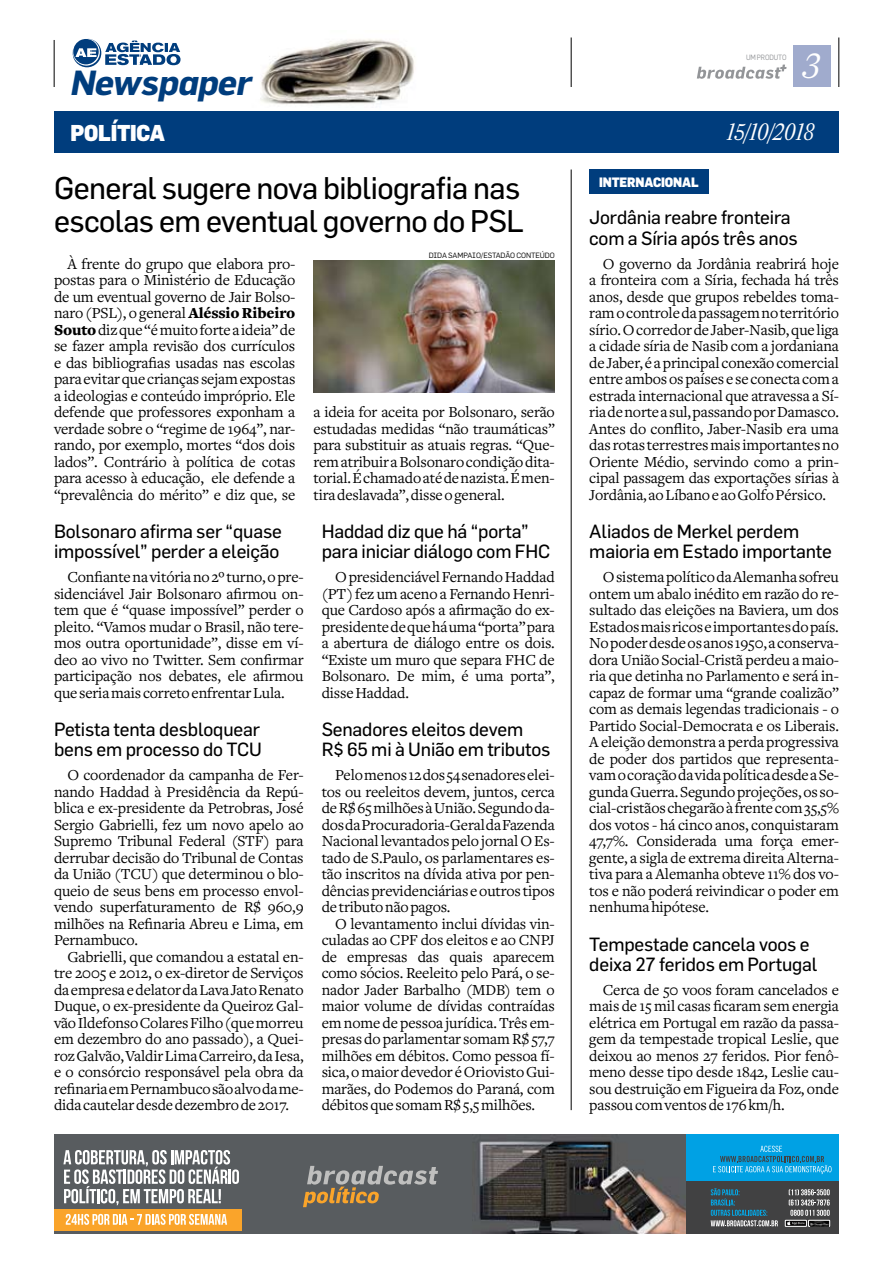
<style>
.page{position:relative;width:893px;height:1263px;background:#fff}
.page>*{position:absolute;margin:0;border:0;box-sizing:border-box;transform-origin:0 0}
.t1{font:italic 34.5px "Estado Headline";color:#fff}
.t2{font:italic 700 34.2px "Flama";letter-spacing:-.02em;color:#003d7d}
.t3{font:30.75px/33px "Flama Basic";letter-spacing:-.02em;color:#000}
.t4{font:italic 23.1px "Estado Headline";letter-spacing:-.025em;color:#fff;scale:.9 1}
.t5{font:900 22.5px "Flama";letter-spacing:-.01em;color:#fff;scale:.9 1}
.t6{font:18.75px/20.2px "Flama Basic";letter-spacing:-.01em;color:#000}
.t7{font:15.9px/16.5px "Freight Text";letter-spacing:-.01em;color:#000;text-align:justify}
.t8{font:900 13.35px "Flama";letter-spacing:-.01em;color:#fff;scale:.9 1}
.t9{font:7.5px "Flama";letter-spacing:-.01em;color:#000}
.t10{font:7.5px "Flama";letter-spacing:-.015em;color:#939598;scale:.9 1}
.s1{font-weight:900}
</style>
<div class="page">
<img style="left:244px;top:39px;width:182px;height:73px">
<div style="left:793px;top:46px;width:38px;height:41px;background:#a0abcd"></div>
<div style="left:54px;top:112px;width:785px;height:41px;background:#003d7d"></div>
<hr style="left:54px;top:40px;width:1px;height:47px;background:#000">
<hr style="left:571px;top:38px;width:1px;height:49px;background:#000">
<hr style="left:839px;top:38px;width:1px;height:49px;background:#000">
<svg style="left:72px;top:39px;width:109px;height:28px"></svg>
<svg style="left:697px;top:65px;width:90px;height:14px"></svg>
<img style="left:55px;top:1135px;width:631px;height:99px">
<svg style="left:63px;top:1150px;width:176px;height:55px"></svg>
<div style="left:55px;top:1209px;width:187px;height:21px;background:#faa42a"></div>
<svg style="left:66px;top:1214px;width:161px;height:11px"></svg>
<svg style="left:303px;top:1166px;width:135px;height:41px;background:#7c766b"></svg>
<div style="left:686px;top:1179px;width:153px;height:55px;background:#414142"></div>
<div style="left:686px;top:1135px;width:153px;height:45px;background:#00a1e4"></div>
<svg style="left:711px;top:1188px;width:67px;height:38px"></svg>
<svg style="left:713px;top:1146px;width:118px;height:28px"></svg>
<div style="left:785px;top:1220px;width:22px;height:6px;border:1px solid #fff"></div>
<svg style="left:787px;top:1189px;width:43px;height:36px"></svg>
<div style="left:808px;top:1220px;width:22px;height:6px;border:1px solid #fff"></div>
<img style="left:810px;top:1221px;width:18px;height:6px">
<hr style="left:571px;top:170px;width:1px;height:940px;background:#000">
<div style="left:589px;top:170px;width:120px;height:24px;background:#003d7d"></div>
<img style="left:313px;top:260px;width:242px;height:132px">
<p class="t2" style="left:70px;top:62px;width:182px">Newspaper</p>
<p class="t5" style="left:70px;top:116px;width:107px">POLÍTICA</p>
<p class="t3" style="left:54px;top:169px;width:472px">General sugere nova bibliografia nas escolas em eventual governo do PSL</p>
<p class="t7" style="left:54px;top:255px;width:243px;text-indent:14px">À frente do grupo que elabora pro&shy;postas para o Ministério de Educação de um eventual governo de Jair Bolso&shy;naro (PSL), o general <span class="s1">Aléssio Ribeiro Souto</span> diz que “é muito forte a ideia” de se fazer ampla revisão dos currículos e das bibliografias usadas nas escolas para evitar que crianças sejam expostas a ideologias e conteúdo impróprio. Ele defende que professores exponham a verdade sobre o “regime de 1964”, nar&shy;rando, por exemplo, mortes “dos dois lados”. Contrário à política de cotas para acesso à educação, ele defende a “prevalência do mérito” e diz que, se</p>
<p class="t9" style="left:429px;top:251px;width:122px">DIDA SAMPAIO/ESTADÃO CONTEÚDO</p>
<p class="t7" style="left:313px;top:404px;width:243px">a ideia for aceita por Bolsonaro, serão estudadas medidas “não traumáticas” para substituir as atuais regras. “Que&shy;rem atribuir a Bolsonaro condição dita&shy;torial. É chamado até de nazista. É men&shy;tira deslavada”, disse o general.</p>
<p class="t6" style="left:54px;top:520px;width:229px">Bolsonaro afirma ser “quase impossível” perder a eleição</p>
<p class="t7" style="left:54px;top:569px;width:251px;text-indent:14px">Confiante na vitória no 2º turno, o pre&shy;sidenciável Jair Bolsonaro afirmou on&shy;tem que é “quase impossível” perder o pleito. “Vamos mudar o Brasil, não tere&shy;mos outra oportunidade”, disse em ví&shy;deo ao vivo no Twitter. Sem confirmar participação nos debates, ele afirmou que seria mais correto enfrentar Lula.</p>
<p class="t6" style="left:54px;top:718px;width:209px">Petista tenta desbloquear bens em processo do TCU</p>
<p class="t7" style="left:68px;top:767px;width:238px">O coordenador da campanha de Fer-</p>
<p class="t7" style="left:54px;top:783px;width:251px">nando Haddad à Presidência da Repú-</p>
<p class="t7" style="left:54px;top:800px;width:251px">blica e ex-presidente da Petrobras, José</p>
<p class="t7" style="left:54px;top:816px;width:251px">Sergio Gabrielli, fez um novo apelo ao</p>
<p class="t7" style="left:54px;top:833px;width:251px">Supremo Tribunal Federal (STF) para</p>
<p class="t7" style="left:54px;top:849px;width:251px">derrubar decisão do Tribunal de Contas</p>
<p class="t7" style="left:54px;top:866px;width:251px">da União (TCU) que determinou o blo-</p>
<p class="t7" style="left:54px;top:882px;width:251px">queio de seus bens em processo envol-</p>
<p class="t7" style="left:54px;top:899px;width:251px">vendo superfaturamento de R$ 960,9</p>
<p class="t7" style="left:54px;top:915px;width:251px">milhões na Refinaria Abreu e Lima, em</p>
<p class="t7" style="left:54px;top:932px;width:86px">Pernambuco.</p>
<p class="t7" style="left:68px;top:948px;width:238px">Gabrielli, que comandou a estatal en-</p>
<p class="t7" style="left:54px;top:965px;width:251px">tre 2005 e 2012, o ex-diretor de Serviços</p>
<p class="t7" style="left:54px;top:981px;width:251px">da empresa e delator da Lava Jato Renato</p>
<p class="t7" style="left:54px;top:998px;width:251px">Duque, o ex-presidente da Queiroz Gal-</p>
<p class="t7" style="left:54px;top:1014px;width:251px">vão Ildefonso Colares Filho (que morreu</p>
<p class="t7" style="left:54px;top:1031px;width:251px">em dezembro do ano passado), a Quei-</p>
<p class="t7" style="left:54px;top:1047px;width:251px">roz Galvão, Valdir Lima Carreiro, da Iesa,</p>
<p class="t7" style="left:54px;top:1064px;width:251px">e o consórcio responsável pela obra da</p>
<p class="t7" style="left:54px;top:1080px;width:251px">refinaria em Pernambuco são alvo da me-</p>
<p class="t7" style="left:54px;top:1097px;width:237px">dida cautelar desde dezembro de 2017.</p>
<p class="t6" style="left:322px;top:520px;width:230px">Haddad diz que há “porta” para iniciar diálogo com FHC</p>
<p class="t7" style="left:322px;top:569px;width:235px;text-indent:14px">O presidenciável Fernando Haddad (PT) fez um aceno a Fernando Henri&shy;que Cardoso após a afirmação do ex&shy;presidente de que há uma “porta” para a abertura de diálogo entre os dois. “Existe um muro que separa FHC de Bolsonaro. De mim, é uma porta”, disse Haddad.</p>
<p class="t6" style="left:322px;top:718px;width:230px">Senadores eleitos devem<br>R$ 65 mi à União em tributos</p>
<p class="t7" style="left:335px;top:767px;width:221px">Pelo menos 12 dos 54 senadores elei-</p>
<p class="t7" style="left:322px;top:783px;width:235px">tos ou reeleitos devem, juntos, cerca</p>
<p class="t7" style="left:322px;top:800px;width:235px">de R$ 65 milhões à União. Segundo da-</p>
<p class="t7" style="left:322px;top:816px;width:235px">dos da Procuradoria-Geral da Fazenda</p>
<p class="t7" style="left:322px;top:833px;width:235px">Nacional levantados pelo jornal O Es-</p>
<p class="t7" style="left:322px;top:849px;width:235px">tado de S.Paulo, os parlamentares es-</p>
<p class="t7" style="left:322px;top:866px;width:235px">tão inscritos na dívida ativa por pen-</p>
<p class="t7" style="left:322px;top:882px;width:235px">dências previdenciárias e outros tipos</p>
<p class="t7" style="left:322px;top:899px;width:130px">de tributo não pagos.</p>
<p class="t7" style="left:335px;top:915px;width:221px">O levantamento inclui dívidas vin-</p>
<p class="t7" style="left:322px;top:932px;width:235px">culadas ao CPF dos eleitos e ao CNPJ</p>
<p class="t7" style="left:322px;top:948px;width:235px">de empresas das quais aparecem</p>
<p class="t7" style="left:322px;top:965px;width:235px">como sócios. Reeleito pelo Pará, o se-</p>
<p class="t7" style="left:322px;top:981px;width:235px">nador Jader Barbalho (MDB) tem o</p>
<p class="t7" style="left:322px;top:998px;width:235px">maior volume de dívidas contraídas</p>
<p class="t7" style="left:322px;top:1014px;width:235px">em nome de pessoa jurídica. Três em-</p>
<p class="t7" style="left:322px;top:1031px;width:235px">presas do parlamentar somam R$ 57,7</p>
<p class="t7" style="left:322px;top:1047px;width:235px">milhões em débitos. Como pessoa fí-</p>
<p class="t7" style="left:322px;top:1064px;width:235px">sica, o maior devedor é Oriovisto Gui-</p>
<p class="t7" style="left:322px;top:1080px;width:235px">marães, do Podemos do Paraná, com</p>
<p class="t7" style="left:322px;top:1097px;width:215px">débitos que somam R$ 5,5 milhões.</p>
<p class="t10" style="left:746px;top:53px;width:46px">UM PRODUTO</p>
<p class="t1" style="left:802px;top:50px;width:20px">3</p>
<p class="t8" style="left:599px;top:173px;width:60px">INTERNACIO</p>
<p class="t8" style="left:673px;top:173px;width:20px">NAL</p>
<p class="t4" style="left:726px;top:122px;width:99px">15/10/2018</p>
<p class="t6" style="left:589px;top:206px;width:210px">Jordânia reabre fronteira com a Síria após três anos</p>
<p class="t7" style="left:589px;top:255px;width:251px;text-indent:14px">O governo da Jordânia reabrirá hoje a fronteira com a Síria, fechada há três anos, desde que grupos rebeldes toma&shy;ram o controle da passagem no território sírio. O corredor de Jaber-Nasib, que liga a cidade síria de Nasib com a jordaniana de Jaber, é a principal conexão comercial entre ambos os países e se conecta com a estrada internacional que atravessa a Sí&shy;ria de norte a sul, passando por Damasco.<br>Antes do conflito, Jaber-Nasib era uma das rotas terrestres mais importantes no Oriente Médio, servindo como a prin&shy;cipal passagem das exportações sírias à Jordânia, ao Líbano e ao Golfo Pérsico.</p>
<p class="t6" style="left:589px;top:520px;width:244px">Aliados de Merkel perdem maioria em Estado importante</p>
<p class="t7" style="left:589px;top:569px;width:251px;text-indent:14px">O sistema político da Alemanha sofreu ontem um abalo inédito em razão do re&shy;sultado das eleições na Baviera, um dos Estados mais ricos e importantes do país.<br>No poder desde os anos 1950, a conserva&shy;dora União Social-Cristã perdeu a maio&shy;ria que detinha no Parlamento e será in&shy;capaz de formar uma “grande coalizão” com as demais legendas tradicionais - o Partido Social-Democrata e os Liberais.<br>A eleição demonstra a perda progressiva de poder dos partidos que representa&shy;vam o coração da vida política desde a Se&shy;gunda Guerra. Segundo projeções, os so&shy;cial-cristãos chegarão à frente com 35,5% dos votos - há cinco anos, conquistaram 47,7%. Considerada uma força emer&shy;gente, a sigla de extrema direita Alterna&shy;tiva para a Alemanha obteve 11% dos vo&shy;tos e não poderá reivindicar o poder em nenhuma hipótese.</p>
<p class="t6" style="left:589px;top:932px;width:230px">Tempestade cancela voos e deixa 27 feridos em Portugal</p>
<p class="t7" style="left:589px;top:981px;width:251px;text-indent:14px">Cerca de 50 voos foram cancelados e mais de 15 mil casas ficaram sem energia elétrica em Portugal em razão da passa&shy;gem da tempestade tropical Leslie, que deixou ao menos 27 feridos. Pior fenô&shy;meno desse tipo desde 1842, Leslie cau&shy;sou destruição em Figueira da Foz, onde passou com ventos de 176 km/h.</p>
</div>
